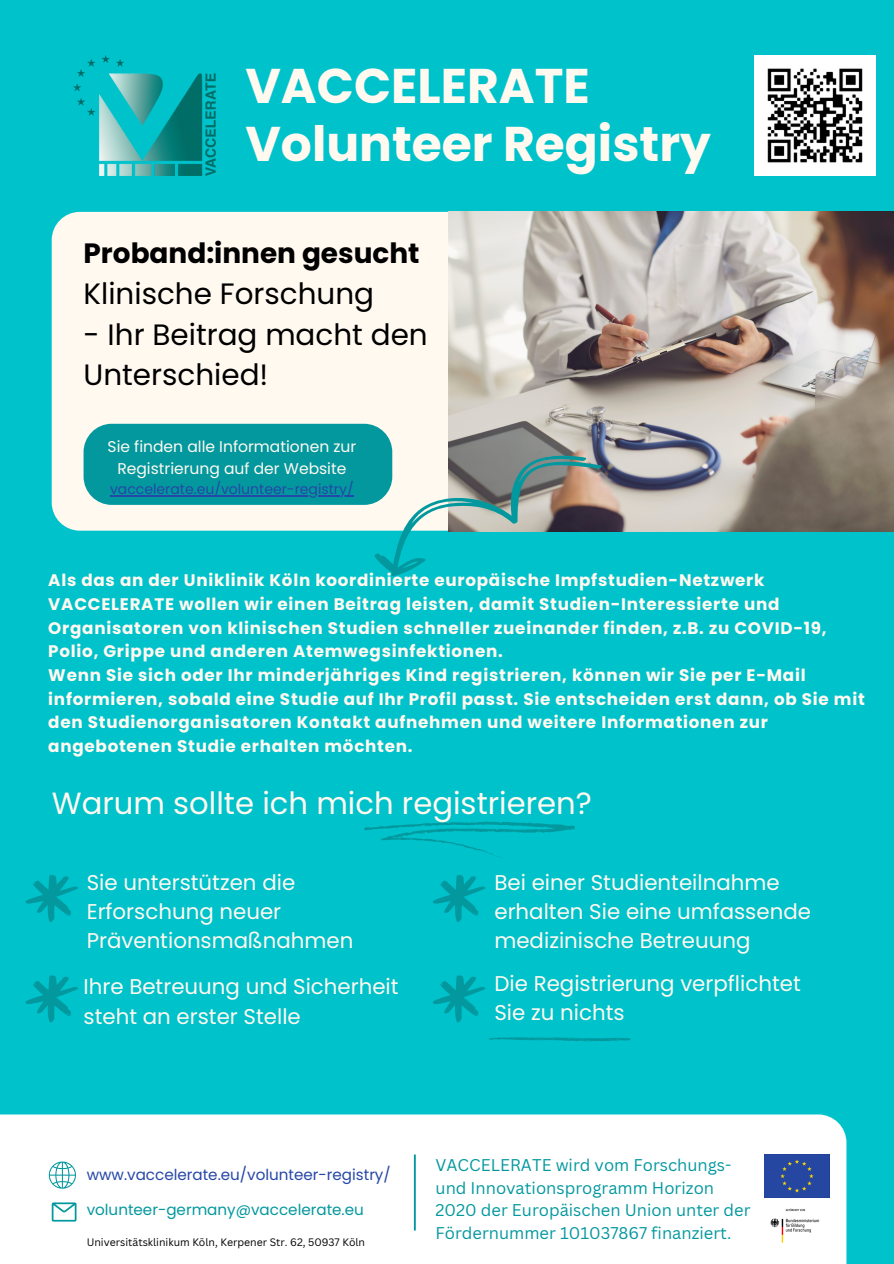
<style>
.page{position:relative;width:894px;height:1264px;background:#fff}
.page>*{position:absolute;margin:0;border:0;box-sizing:border-box;transform-origin:0 0}
.t1{font:700 48.75px/57.4px "Poppins";color:#fff9f0}
.t2{font:30.6px "Poppins";color:#fff9f0}
.t3{font:29.4px/40.5px "Poppins";color:#000}
.t4{font:700 27.9px "Poppins";color:#000}
.t5{font:21.3px/29.2px "Poppins";color:#fff9f0}
.t6{font:700 16.8px/23.7px "Poppins";letter-spacing:.045em;color:#fff9f0}
.t7{font:16.5px/22.5px "Canva Sans";color:#03989e}
.t8{font:15.6px/21.5px "Poppins";color:#fff9f0;text-align:center}
.t9{font:15.15px "Poppins";color:#2547a7}
.t10{font:15.15px "Poppins";color:#03989e}
.t11{font:13.95px "Poppins";color:#2547a7}
.t12{font:10.5px "Canva Sans";color:#000}
</style>
<div class="page">
<div style="left:0;top:0;width:893px;height:1263px;background:#00c2cb"></div>
<div style="left:0;top:1114px;width:846px;height:149px;background:#fff"></div>
<svg style="left:48px;top:1160px;width:28px;height:29px"></svg>
<svg style="left:52px;top:1202px;width:24px;height:19px"></svg>
<hr style="left:413px;top:1155px;width:3px;height:74px;background:#03989e">
<svg style="left:364px;top:821px;width:210px;height:38px"></svg>
<svg style="left:25px;top:875px;width:53px;height:47px"></svg>
<svg style="left:25px;top:975px;width:53px;height:47px"></svg>
<svg style="left:433px;top:875px;width:52px;height:47px"></svg>
<svg style="left:433px;top:975px;width:52px;height:47px"></svg>
<svg style="left:489px;top:1037px;width:141px;height:5px"></svg>
<div style="left:52px;top:212px;width:562px;height:318px;background:#fff9f0;border-radius:28px"></div>
<div style="left:83px;top:424px;width:309px;height:81px;background:#03989e;border-radius:28px"></div>
<img style="left:448px;top:212px;width:445px;height:320px">
<svg style="left:362px;top:449px;width:252px;height:127px"></svg>
<div style="left:764px;top:1154px;width:64px;height:43px;background:#2547a1"></div>
<img style="left:754px;top:55px;width:120px;height:121px">
<img style="left:73px;top:55px;width:142px;height:121px">
<img style="left:764px;top:1201px;width:64px;height:49px">
<hr style="left:110px;top:495px;width:243px;height:1px;background:#2547a7">
<h1 class="t1" style="left:245px;top:57px;width:467px">VACCELERATE<br>Volunteer Registry</h1>
<h3 class="t4" style="left:83px;top:234px;width:337px">Proband:innen gesucht</h3>
<h3 class="t3" style="left:83px;top:273px;width:292px">Klinische Forschung</h3>
<h3 class="t3" style="left:83px;top:314px;width:345px">- Ihr Beitrag macht den<br>Unterschied!</h3>
<p class="t8" style="left:107px;top:436px;width:250px">Sie finden alle Informationen zur<br>Registrierung auf der Website</p>
<p class="t11" style="left:110px;top:479px;width:245px">vaccelerate.eu/volunteer-registry/</p>
<p class="t6" style="left:48px;top:568px;width:817px">Als das an der Uniklinik Köln koordinierte europäische Impfstudien-Netzwerk VACCELERATE wollen wir einen Beitrag leisten, damit Studien-Interessierte und Organisatoren von klinischen Studien schneller zueinander finden, z.B. zu COVID-19, Polio, Grippe und anderen Atemwegsinfektionen.<br>Wenn Sie sich oder Ihr minderjähriges Kind registrieren, können wir Sie per E-Mail informieren, sobald eine Studie auf Ihr Profil passt. Sie entscheiden erst dann, ob Sie mit den Studienorganisatoren Kontakt aufnehmen und weitere Informationen zur angebotenen Studie erhalten möchten.</p>
<h2 class="t2" style="left:52px;top:781px;width:541px">Warum sollte ich mich registrieren?</h2>
<p class="t5" style="left:87px;top:867px;width:268px">Sie unterstützen die<br>Erforschung neuer<br>Präventionsmaßnahmen</p>
<p class="t5" style="left:83px;top:972px;width:316px">Ihre Betreuung und Sicherheit steht an erster Stelle</p>
<p class="t5" style="left:494px;top:867px;width:318px">Bei einer Studienteilnahme erhalten Sie eine umfassende medizinische Betreuung</p>
<p class="t5" style="left:494px;top:968px;width:308px">Die Registrierung verpflichtet<br>Sie zu nichts</p>
<p class="t9" style="left:87px;top:1163px;width:305px">www.vaccelerate.eu/volunteer-registry/</p>
<p class="t10" style="left:87px;top:1198px;width:278px">volunteer-germany@vaccelerate.eu</p>
<p class="t12" style="left:87px;top:1235px;width:280px">Universitätsklinikum Köln, Kerpener Str. 62, 50937 Köln</p>
<p class="t7" style="left:435px;top:1153px;width:316px">VACCELERATE wird vom Forschungs&shy;und Innovationsprogramm Horizon 2020 der Europäischen Union unter der Fördernummer 101037867 finanziert.</p>
</div>
